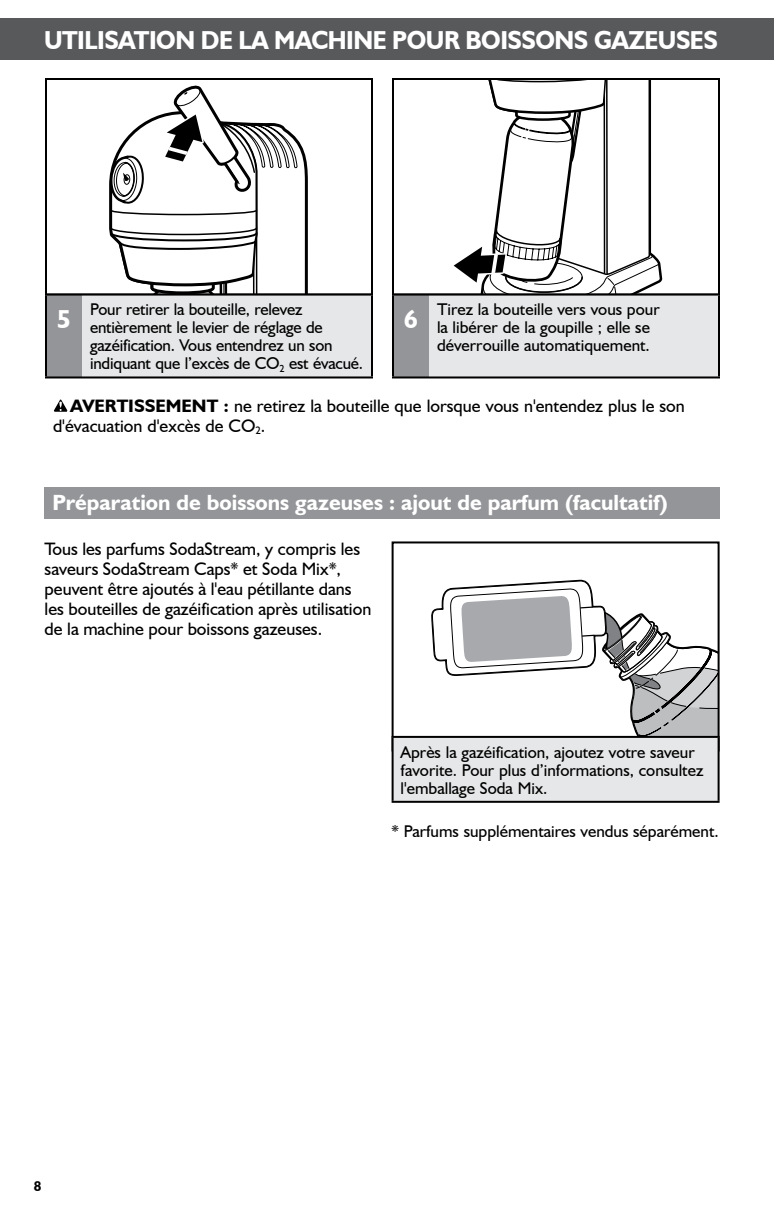
<style>
.page{position:relative;width:774px;height:1224px;background:#fff}
.page>*{position:absolute;margin:0;border:0;box-sizing:border-box;transform-origin:0 0}
.t1{font:700 26px "Humanist 521 BT";letter-spacing:-.02em;color:#fff;scale:.93 1}
.t2{font:700 26px "Humanist 521 BT";letter-spacing:-.02em;color:#fff}
.t3{font:700 22px "Humanist 521 BT";color:#fff}
.t4{font:18px/20px "Humanist 521 BT";color:#000}
.t5{font:700 18px "Humanist 521 BT";color:#000}
.t6{font:17px/18px "Humanist 521 BT";color:#000}
.t7{font:700 14px "Humanist 521 BT";color:#000}
.s1{font-weight:700}
</style>
<div class="page">
<div style="left:0;top:18px;width:774px;height:42px;background:#58595b"></div>
<div style="left:45px;top:487px;width:675px;height:32px;background:#939598"></div>
<svg style="left:430px;top:579px;width:287px;height:157px"></svg>
<div style="left:392px;top:541px;width:328px;height:210px;border:2px solid #000"></div>
<div style="left:393px;top:737px;width:326px;height:65px;background:#e6e7e8"></div>
<hr style="left:392px;top:736px;width:328px;height:2px;background:#000">
<hr style="left:718px;top:738px;width:2px;height:63px;background:#000">
<hr style="left:392px;top:801px;width:328px;height:2px;background:#000">
<hr style="left:392px;top:738px;width:2px;height:63px;background:#000">
<svg style="left:54px;top:400px;width:13px;height:12px"></svg>
<svg style="left:453px;top:81px;width:210px;height:212px"></svg>
<div style="left:392px;top:78px;width:328px;height:218px;border:2px solid #000"></div>
<div style="left:393px;top:295px;width:36px;height:82px;background:#939598"></div>
<div style="left:429px;top:295px;width:290px;height:82px;background:#e6e7e8"></div>
<hr style="left:392px;top:294px;width:37px;height:2px;background:#000">
<hr style="left:392px;top:296px;width:2px;height:80px;background:#000">
<hr style="left:429px;top:294px;width:291px;height:2px;background:#000">
<hr style="left:718px;top:296px;width:2px;height:80px;background:#000">
<hr style="left:392px;top:376px;width:37px;height:2px;background:#000">
<hr style="left:429px;top:376px;width:291px;height:2px;background:#000">
<svg style="left:109px;top:85px;width:199px;height:208px"></svg>
<div style="left:45px;top:78px;width:328px;height:218px;border:2px solid #000"></div>
<div style="left:46px;top:295px;width:36px;height:82px;background:#939598"></div>
<div style="left:82px;top:295px;width:290px;height:82px;background:#e6e7e8"></div>
<hr style="left:45px;top:294px;width:37px;height:2px;background:#000">
<hr style="left:45px;top:296px;width:2px;height:80px;background:#000">
<hr style="left:45px;top:376px;width:37px;height:2px;background:#000">
<hr style="left:82px;top:294px;width:291px;height:2px;background:#000">
<hr style="left:371px;top:296px;width:2px;height:80px;background:#000">
<hr style="left:82px;top:376px;width:291px;height:2px;background:#000">
<h1 class="t1" style="left:44px;top:24px;width:726px">Utilisation de la machine pour boissons gazeuses</h1>
<h1 class="t2" style="left:57px;top:303px;width:16px">5</h1>
<p class="t6" style="left:90px;top:300px;width:272px">Pour retirer la bouteille, relevez entièrement le levier de réglage de gazéification. Vous entendrez un son indiquant que l’excès de CO<sub>2</sub> est évacué.</p>
<h1 class="t2" style="left:404px;top:303px;width:16px">6</h1>
<p class="t6" style="left:437px;top:300px;width:224px">Tirez la bouteille vers vous pour la libérer de la goupille ; elle se déverrouille automatiquement.</p>
<p class="t4" style="left:53px;top:395px;width:633px;text-indent:171px"><span class="s1">:</span> ne retirez la bouteille que lorsque vous n'entendez plus le son d'évacuation d'excès de CO<sub>2</sub>.</p>
<p class="t5" style="left:70px;top:394px;width:36px">AVERTISSE</p>
<p class="t5" style="left:166px;top:394px;width:26px">MENT</p>
<p class="t3" style="left:53px;top:489px;width:617px">Préparation de boissons gazeuses : ajout de parfum (facultatif)</p>
<p class="t4" style="left:45px;top:539px;width:328px">Tous les parfums SodaStream, y compris les saveurs SodaStream Caps* et Soda Mix*, peuvent être ajoutés à l'eau pétillante dans les bouteilles de gazéification après utilisation de la machine pour boissons gazeuses.</p>
<p class="t6" style="left:401px;top:743px;width:304px">Après la gazéification, ajoutez votre saveur favorite. Pour plus d’informations, consultez l'emballage Soda Mix.</p>
<p class="t6" style="left:392px;top:822px;width:326px">* Parfums supplémentaires vendus séparément.</p>
<p class="t7" style="left:34px;top:1178px;width:9px">8</p>
</div>
